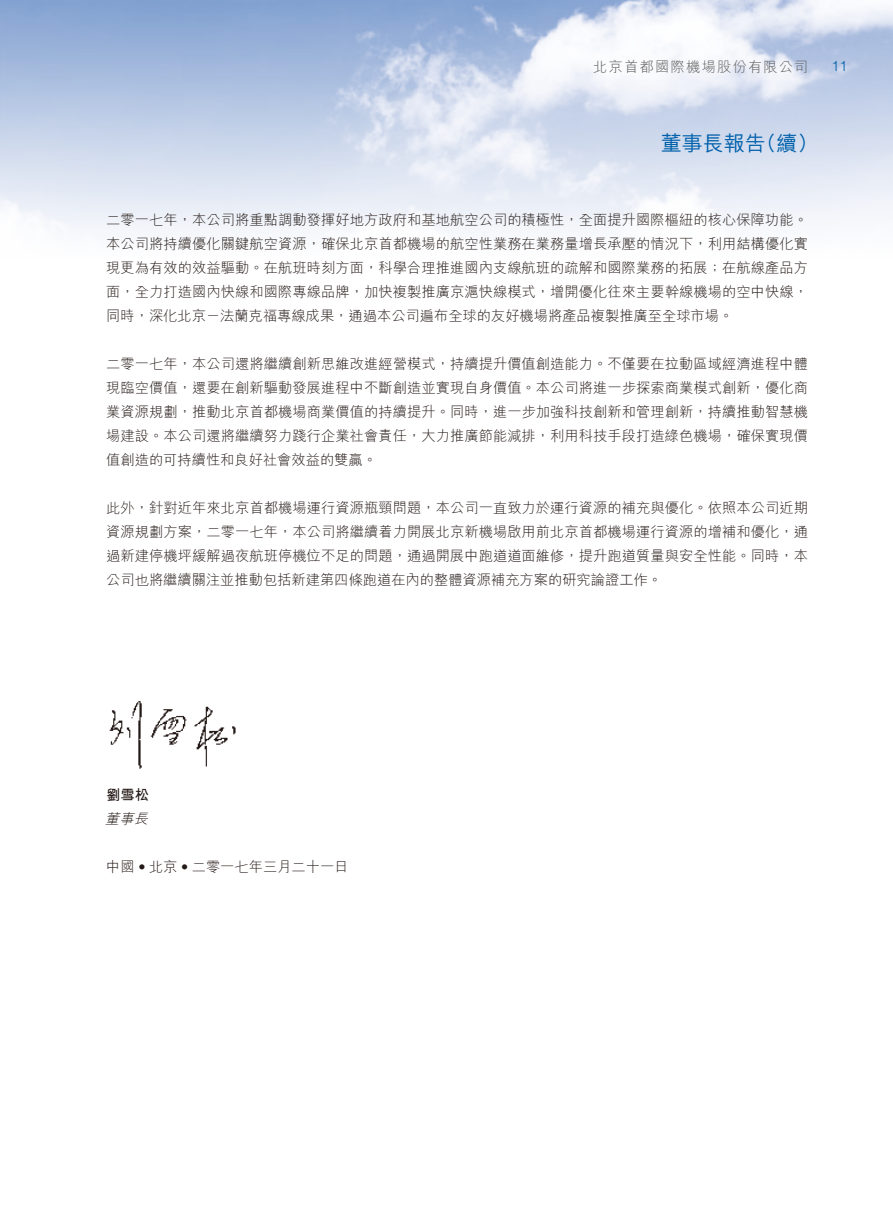
<style>
.page{position:relative;width:893px;height:1212px;background:#fff}
.page>*{position:absolute;margin:0;border:0;box-sizing:border-box;transform-origin:0 0}
.t1{font:500 21px "M Hei HK";color:#0060ab}
.t2{font:300 14.25px/24px "M Hei HK";color:#231916;text-align:justify}
.t3{font:300 14.25px "M Hei HK";letter-spacing:.09em;color:#595857}
.t4{font:700 14.25px "M Hei HK";color:#231916}
.t5{font:italic 300 14.25px "M Hei HK";color:#231916}
.t6{font:300 14.25px "Helvetica LT Std";color:#0060ab}
.s1{font-family:"Helvetica LT Std"}
</style>
<div class="page">
<img style="left:0;top:0;width:893px;height:232px">
<img style="left:109px;top:701px;width:127px;height:68px">
<p class="t3" style="left:593px;top:60px;width:216px">北京首都國際機場股份有限公司</p>
<p class="t6" style="left:831px;top:57px;width:18px">11</p>
<h1 class="t1" style="left:661px;top:128px;width:159px">董事長報告（續）</h1>
<p class="t2" style="left:106px;top:208px;width:703px">二零一七年，本公司將重點調動發揮好地方政府和基地航空公司的積極性，全面提升國際樞紐的核心保障功能。本公司將持續優化關鍵航空資源，確保北京首都機場的航空性業務在業務量增長承壓的情況下，利用結構優化實現更為有效的效益驅動。在航班時刻方面，科學合理推進國內支線航班的疏解和國際業務的拓展；在航線產品方面，全力打造國內快線和國際專線品牌，加快複製推廣京滬快線模式，增開優化往來主要幹線機場的空中快線，同時，深化北京－法蘭克福專線成果，通過本公司遍布全球的友好機場將產品複製推廣至全球市場。</p>
<p class="t2" style="left:106px;top:352px;width:703px">二零一七年，本公司還將繼續創新思維改進經營模式，持續提升價值創造能力。不僅要在拉動區域經濟進程中體現臨空價值，還要在創新驅動發展進程中不斷創造並實現自身價值。本公司將進一步探索商業模式創新，優化商業資源規劃，推動北京首都機場商業價值的持續提升。同時，進一步加強科技創新和管理創新，持續推動智慧機場建設。本公司還將繼續努力踐行企業社會責任，大力推廣節能減排，利用科技手段打造綠色機場，確保實現價值創造的可持續性和良好社會效益的雙贏。</p>
<p class="t2" style="left:106px;top:496px;width:703px">此外，針對近年來北京首都機場運行資源瓶頸問題，本公司一直致力於運行資源的補充與優化。依照本公司近期資源規劃方案，二零一七年，本公司將繼續着力開展北京新機場啟用前北京首都機場運行資源的增補和優化，通過新建停機坪緩解過夜航班停機位不足的問題，通過開展中跑道道面維修，提升跑道質量與安全性能。同時，本公司也將繼續關注並推動包括新建第四條跑道在內的整體資源補充方案的研究論證工作。</p>
<p class="t4" style="left:106px;top:784px;width:44px">劉雪松</p>
<p class="t5" style="left:105px;top:812px;width:48px">董事長</p>
<p class="t2" style="left:106px;top:855px;width:244px">中國 <span class="s1">•</span> 北京 <span class="s1">•</span> 二零一七年三月二十一日</p>
</div>
